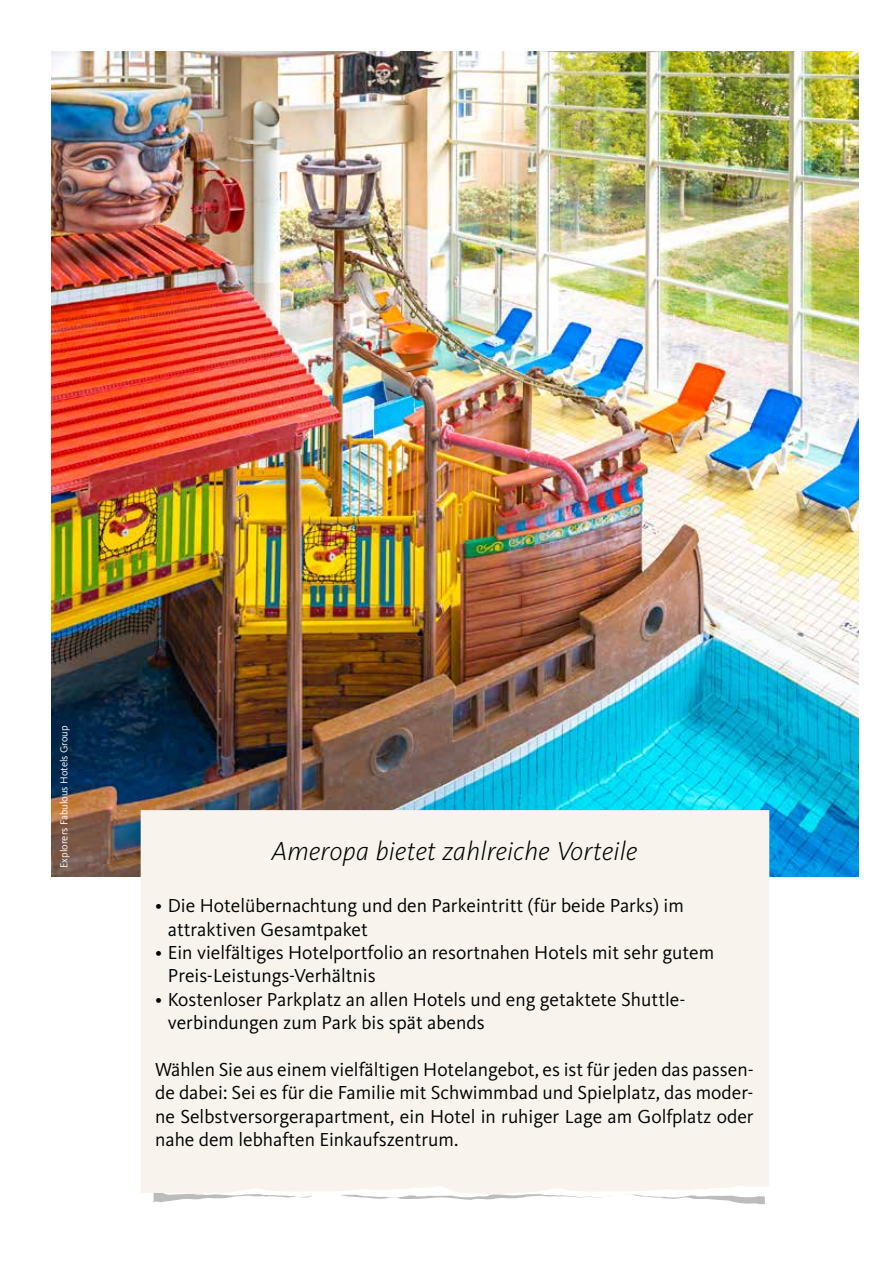
<style>
.page{position:relative;width:893px;height:1263px;background:#fff}
.page>*{position:absolute;margin:0;border:0;box-sizing:border-box;transform-origin:0 0}
.t1{font:italic 300 27px "Kievit OT";letter-spacing:.01em;color:#000}
.t2{font:19.5px/23.4px "Kievit Pro";color:#000}
.t3{font:10.5px "Kievit Pro";color:#fff}
</style>
<div class="page">
<img style="left:51px;top:51px;width:808px;height:825px">
<svg style="left:154px;top:1194px;width:611px;height:10px"></svg>
<div style="left:141px;top:810px;width:628px;height:384px;background:#f8f4ed"></div>
<p class="t3" style="left:58px;top:868px;width:144px;rotate:-90deg">Explorers Fabulous Hotels Group</p>
<h1 class="t1" style="left:271px;top:835px;width:368px">Ameropa bietet zahlreiche Vorteile</h1>
<p class="t2" style="left:168px;top:894px;width:517px;text-indent:-13px">• Die Hotelübernachtung und den Parkeintritt (für beide Parks) im attraktiven Gesamtpaket</p>
<p class="t2" style="left:168px;top:941px;width:548px;text-indent:-13px">• Ein vielfältiges Hotelportfolio an resortnahen Hotels mit sehr gutem<br>Preis-Leistungs-Verhältnis</p>
<p class="t2" style="left:168px;top:987px;width:517px;text-indent:-13px">• Kostenloser Parkplatz an allen Hotels und eng getaktete Shuttle&shy;verbindungen zum Park bis spät abends</p>
<p class="t2" style="left:155px;top:1058px;width:600px;text-align:justify">Wählen Sie aus einem vielfältigen Hotelangebot, es ist für jeden das passen&shy;de dabei: Sei es für die Familie mit Schwimmbad und Spielplatz, das moder&shy;ne Selbstversorgerapartment, ein Hotel in ruhiger Lage am Golfplatz oder nahe dem lebhaften Einkaufszentrum.</p>
</div>
